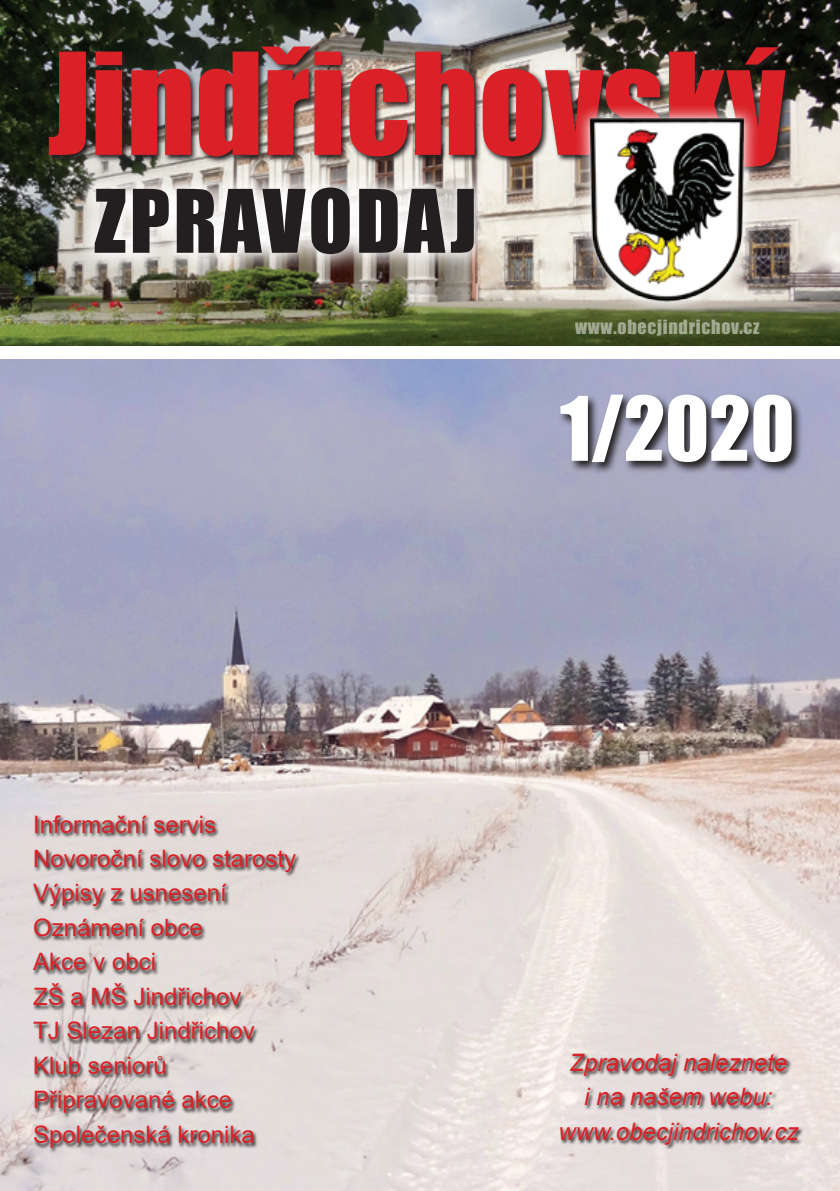
<style>
.page{position:relative;width:840px;height:1191px;background:#fff}
.page>*{position:absolute;margin:0;border:0;box-sizing:border-box;transform-origin:0 0}
.t1{font:130.6px "Impact";color:#da2127}
.t2{font:82.2px "Impact";color:#fff}
.t3{font:80.8px "Impact";letter-spacing:.04em;color:#231f20}
.t4{font:24px/34.4px "Arial";color:#da2127}
.t5{font:italic 24px/34.4px "Arial";color:#da2127;text-align:center}
.t6{font:18px "Impact";letter-spacing:.04em;color:#fff}
</style>
<div class="page">
<img style="left:0;top:359px;width:839px;height:832px">
<img style="left:0;top:0;width:839px;height:346px">
<svg style="left:74px;top:174px;width:421px;height:101px"></svg>
<svg style="left:46px;top:44px;width:745px;height:130px;background:#54514c"></svg>
<svg style="left:574px;top:103px;width:185px;height:213px;background:#89847a"></svg>
<img style="left:589px;top:118px;width:155px;height:184px">
<svg style="left:557px;top:392px;width:246px;height:82px;background:#696878"></svg>
<svg style="left:558px;top:1052px;width:245px;height:97px;background:#cbc2c2"></svg>
<svg style="left:32px;top:814px;width:268px;height:338px;background:#cbc4c2"></svg>
<h1 class="t1" style="left:48px;top:2px;width:739px">Jindřichovský</h1>
<h3 class="t3" style="left:94px;top:158px;width:384px">ZPRAVODAJ</h3>
<p class="t6" style="left:574px;top:312px;width:186px">www.obecjindrichov.cz</p>
<h2 class="t2" style="left:559px;top:365px;width:236px">1/2020</h2>
<p class="t4" style="left:33px;top:806px;width:264px">Informační servis<br>Novoroční slovo starosty<br>Výpisy z usnesení<br>Oznámení obce<br>Akce v obci<br>ZŠ a MŠ Jindřichov<br>TJ Slezan Jindřichov<br>Klub seniorů<br>Připravované akce<br>Společenská kronika</p>
<p class="t5" style="left:558px;top:1045px;width:241px">Zpravodaj naleznete<br>i na našem webu: www.obecjindrichov.cz</p>
</div>
